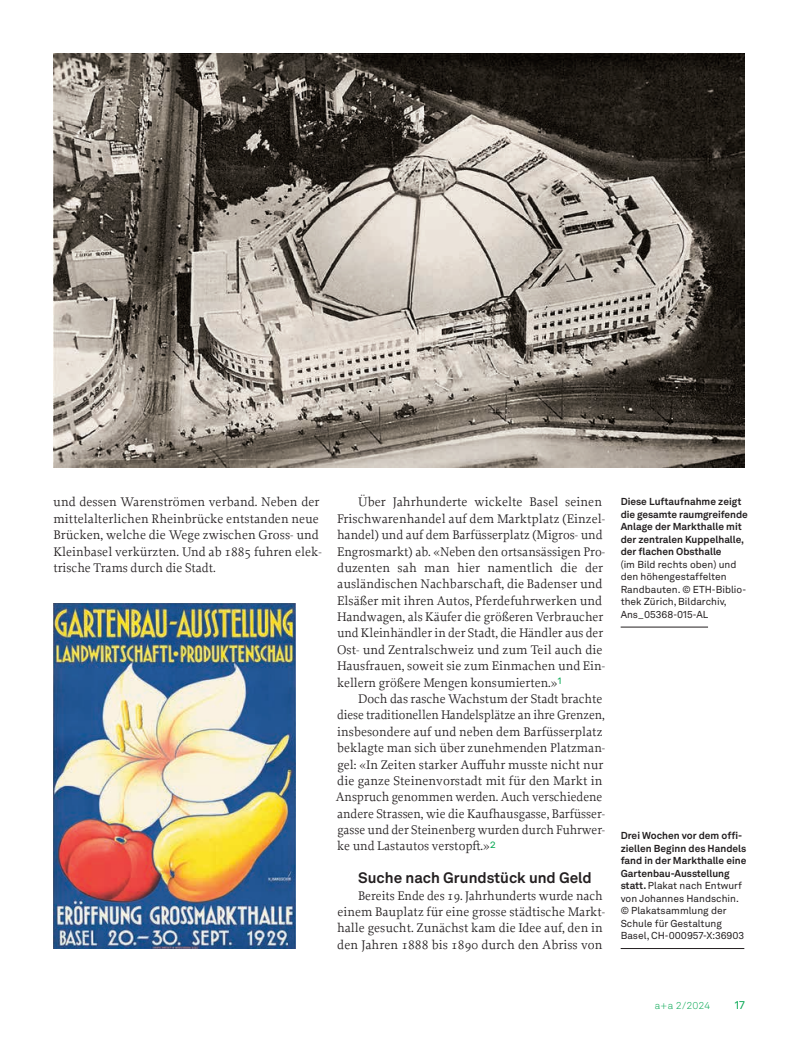
<style>
.page{position:relative;width:798px;height:1046px;background:#fff}
.page>*{position:absolute;margin:0;border:0;box-sizing:border-box;transform-origin:0 0}
.t1{font:700 15px "Akkurat LL";color:#231f20}
.t2{font:13.12px/16.4px "Proforma";color:#231f20}
.t3{font:11.25px "Akkurat LL";color:#00a54f}
.t4{font:10px/12.5px "Akkurat LL";color:#231f20}
.t5{font:700 10px/12.5px "Akkurat LL";color:#231f20}
.t6{font:300 10px "Akkurat LL";color:#00a54f}
.s1{font-family:"Akkurat LL";font-weight:300;font-size:17.5px;color:#00a54f}
.s2{font-weight:700}
</style>
<div class="page">
<img style="left:53px;top:53px;width:691px;height:414px">
<img style="left:53px;top:603px;width:242px;height:345px">
<hr style="left:620px;top:626px;width:87px;height:1px;background:#231f20">
<hr style="left:620px;top:948px;width:124px;height:1px;background:#231f20">
<p class="t2" style="left:53px;top:493px;width:269px">und dessen Warenströmen verband. Neben der mittelalterlichen Rheinbrücke entstanden neue Brücken, welche die Wege zwischen Gross- und Kleinbasel verkürzten. Und ab 1885 fuhren elek&shy;trische Trams durch die Stadt.</p>
<p class="t2" style="left:337px;top:493px;width:269px;text-indent:21px">Über Jahrhunderte wickelte Basel seinen Frischwarenhandel auf dem Marktplatz (Einzel&shy;handel) und auf dem Barfüsserplatz (Migros- und Engrosmarkt) ab. «Neben den ortsansässigen Pro&shy;duzenten sah man hier namentlich die der ausländischen Nachbarschaft, die Badenser und Elsäßer mit ihren Autos, Pferdefuhrwerken und Handwagen, als Käufer die größeren Verbraucher und Kleinhändler in der Stadt, die Händler aus der Ost- und Zentralschweiz und zum Teil auch die Hausfrauen, soweit sie zum Einmachen und Ein&shy;kellern größere Mengen konsumierten.»<span class="s1">1</span></p>
<p class="t2" style="left:336px;top:690px;width:271px;text-indent:22px">Doch das rasche Wachstum der Stadt brachte diese traditionellen Handelsplätze an ihre Grenzen, insbesondere auf und neben dem Barfüsserplatz beklagte man sich über zunehmenden Platzman&shy;gel: «In Zeiten starker Auffuhr musste nicht nur die ganze Steinenvorstadt mit für den Markt in Anspruch genommen werden. Auch verschiedene andere Strassen, wie die Kaufhausgasse, Barfüsser&shy;gasse und der Steinenberg wurden durch Fuhrwer&shy;ke und Lastautos verstopft.»<span class="s1">2</span></p>
<p class="t1" style="left:358px;top:866px;width:235px">Suche nach Grundstück und Geld</p>
<p class="t2" style="left:337px;top:886px;width:269px;text-indent:21px">Bereits Ende des 19. Jahrhunderts wurde nach einem Bauplatz für eine grosse städtische Markt&shy;halle gesucht. Zunächst kam die Idee auf, den in den Jahren 1888 bis 1890 durch den Abriss von</p>
<p class="t5" style="left:620px;top:495px;width:129px">Diese Luftaufnahme zeigt die gesamte raumgreifende<br>Anlage der Markthalle mit der zentralen Kuppelhalle, der flachen Obsthalle</p>
<p class="t4" style="left:620px;top:557px;width:126px">(im Bild rechts oben) und den höhengestaffelten<br>Randbauten. © ETH-Biblio&shy;thek Zürich, Bildarchiv,<br>Ans_05368-015-AL</p>
<p class="t4" style="left:620px;top:828px;width:127px"><span class="s2">Drei Wochen vor dem offi&shy;ziellen Beginn des Handels fand in der Markthalle eine<br>Gartenbau-Ausstellung statt.</span> Plakat nach Entwurf von Johannes Handschin. © Plakatsammlung der<br>Schule für Gestaltung<br>Basel, CH-000957-X:36903</p>
<p class="t6" style="left:654px;top:998px;width:57px">a+a 2/2024</p>
<p class="t3" style="left:734px;top:996px;width:12px">17</p>
</div>
